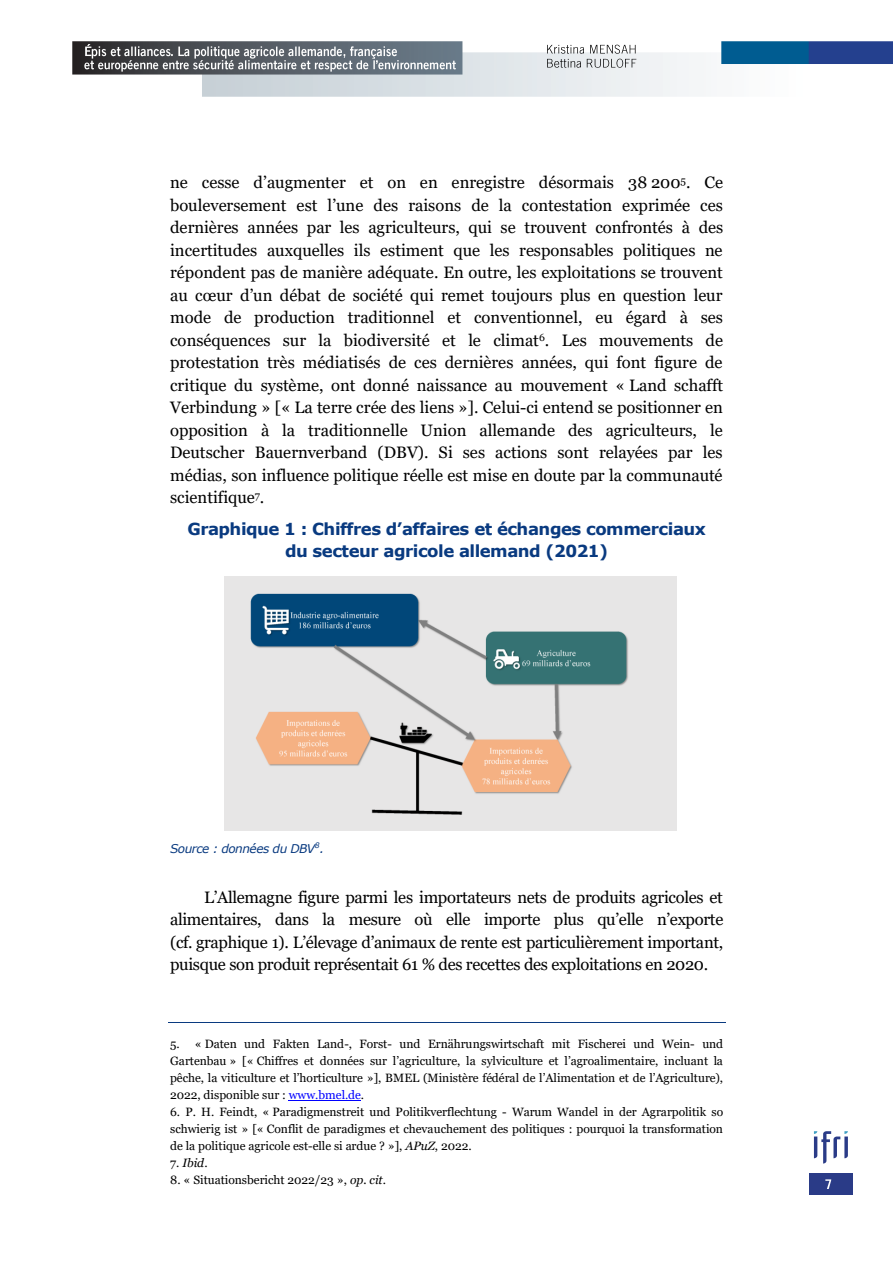
<style>
.page{position:relative;width:893px;height:1263px;background:#fff}
.page>*{position:absolute;margin:0;border:0;box-sizing:border-box;transform-origin:0 0}
.t1{font:16.5px/22.5px "Georgia";letter-spacing:-.015em;color:#000;text-align:justify}
.t2{font:700 16.5px/22.5px "Verdana";letter-spacing:-.03em;color:#093a80;text-align:center}
.t3{font:12px/17px "Georgia";color:#000;text-align:justify}
.t4{font:italic 12px "Verdana";letter-spacing:-.04em;color:#093a80}
.t5{font:italic 12px "Georgia";color:#000}
.s1{color:#00f}
.s2{font-style:italic}
.s3{font-style:normal}
</style>
<div class="page">
<svg style="left:809px;top:1173px;width:44px;height:22px"></svg>
<svg style="left:814px;top:1131px;width:34px;height:32px"></svg>
<img style="left:826px;top:1177px;width:13px;height:14px">
<img style="left:72px;top:41px;width:821px;height:56px">
<img style="left:84px;top:45px;width:8px;height:12px">
<img style="left:92px;top:45px;width:78px;height:12px">
<img style="left:170px;top:45px;width:14px;height:12px">
<img style="left:184px;top:45px;width:222px;height:12px">
<img style="left:84px;top:57px;width:291px;height:15px">
<img style="left:375px;top:57px;width:3px;height:15px">
<img style="left:378px;top:57px;width:84px;height:15px">
<img style="left:546px;top:42px;width:97px;height:13px">
<img style="left:547px;top:57px;width:95px;height:13px">
<hr style="left:168px;top:1022px;width:557px;height:1px;background:#093a80">
<hr style="left:289px;top:1100px;width:72px;height:1px;background:#00f">
<img style="left:224px;top:576px;width:452px;height:255px">
<p class="t1" style="left:170px;top:171px;width:555px">ne cesse d’augmenter et on en enregistre désormais 38 200<sup>5</sup>. Ce bouleversement est l’une des raisons de la contestation exprimée ces dernières années par les agriculteurs, qui se trouvent confrontés à des incertitudes auxquelles ils estiment que les responsables politiques ne répondent pas de manière adéquate. En outre, les exploitations se trouvent au cœur d’un débat de société qui remet toujours plus en question leur mode de production traditionnel et conventionnel, eu égard à ses conséquences sur la biodiversité et le climat<sup>6</sup>. Les mouvements de protestation très médiatisés de ces dernières années, qui font figure de critique du système, ont donné naissance au mouvement « Land schafft Verbindung » [« La terre crée des liens »]. Celui-ci entend se positionner en opposition à la traditionnelle Union allemande des agriculteurs, le Deutscher Bauernverband (DBV). Si ses actions sont relayées par les médias, son influence politique réelle est mise en doute par la communauté scientifique<sup>7</sup>.</p>
<p class="t2" style="left:187px;top:517px;width:520px">Graphique 1 : Chiffres d’affaires et échanges commerciaux du secteur agricole allemand (2021)</p>
<p class="t4" style="left:170px;top:841px;width:156px">Source : données du DBV<sup>8</sup>.</p>
<p class="t1" style="left:170px;top:886px;width:555px;text-indent:34px">L’Allemagne figure parmi les importateurs nets de produits agricoles et alimentaires, dans la mesure où elle importe plus qu’elle n’exporte (cf. graphique 1). L’élevage d’animaux de rente est particulièrement important, puisque son produit représentait 61 % des recettes des exploitations en 2020.</p>
<p class="t3" style="left:170px;top:1036px;width:555px">5. « Daten und Fakten Land-, Forst- und Ernährungswirtschaft mit Fischerei und Wein- und Gartenbau » [« Chiffres et données sur l’agriculture, la sylviculture et l’agroalimentaire, incluant la pêche, la viticulture et l’horticulture »], BMEL (Ministère fédéral de l’Alimentation et de l’Agriculture), 2022, disponible sur : <span class="s1">www.bmel.de</span>.</p>
<p class="t3" style="left:170px;top:1104px;width:555px">6. P. H. Feindt, « Paradigmenstreit und Politikverflechtung - Warum Wandel in der Agrarpolitik so schwierig ist » [« Conflit de paradigmes et chevauchement des politiques : pourquoi la transformation de la politique agricole est-elle si ardue ? »], <span class="s2">APuZ</span>, 2022.</p>
<p class="t5" style="left:170px;top:1156px;width:39px"><span class="s3">7.</span> Ibid<span class="s3">.</span></p>
<p class="t3" style="left:170px;top:1171px;width:217px">8. « Situationsbericht 2022/23 », <span class="s2">op. cit</span>.</p>
</div>
